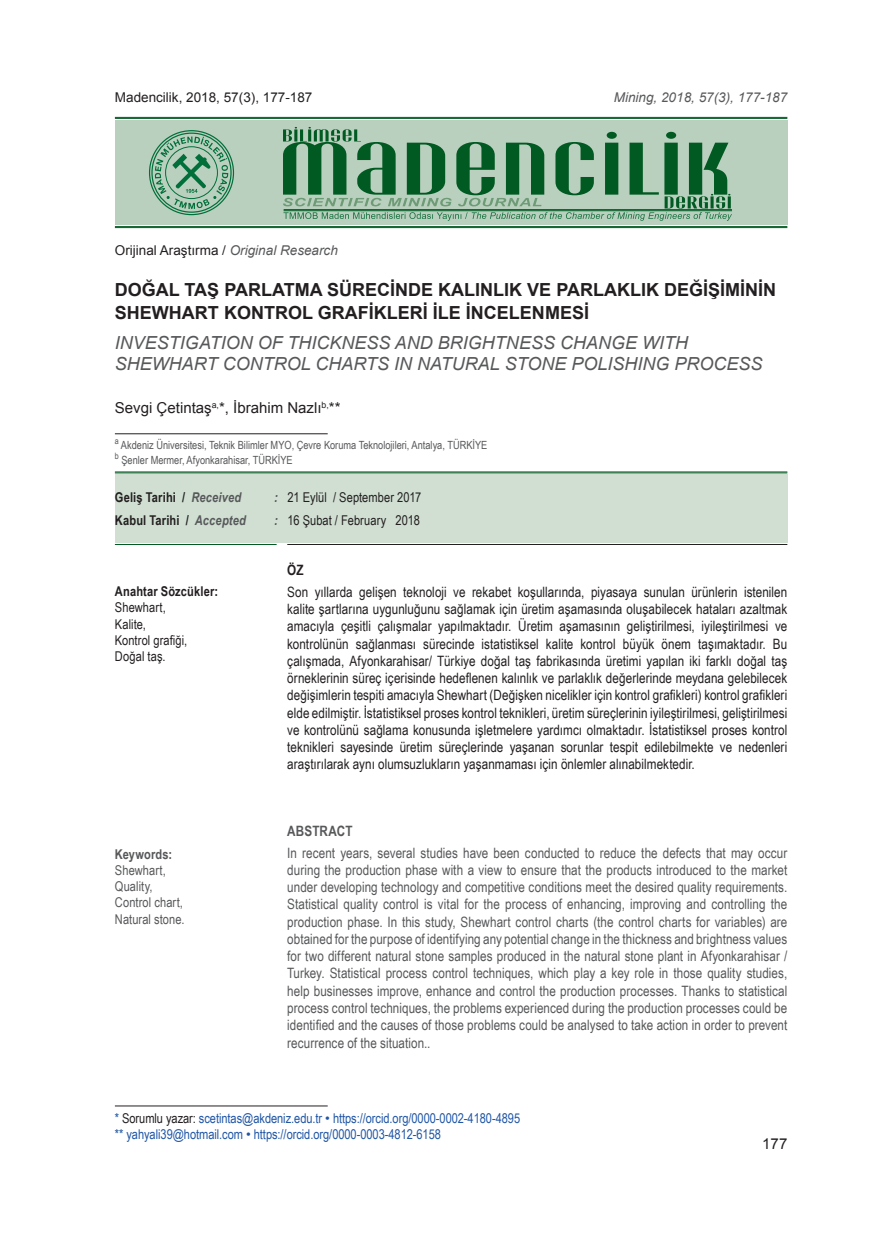
<style>
.page{position:relative;width:881px;height:1234px;background:#fff}
.page>*{position:absolute;margin:0;border:0;box-sizing:border-box;transform-origin:0 0}
.t1{font:italic 18px/21.6px "Arial";color:#57585a}
.t2{font:700 18px/22.5px "Arial";color:#231f20}
.t3{font:15px "Arial";color:#231f20}
.t4{font:14.25px/17.2px "Arial Narrow";letter-spacing:.005em;color:#231f20;text-align:justify}
.t5{font:14.25px/17.2px "Arial Narrow";letter-spacing:.005em;color:#57585a;text-align:justify}
.t6{font:700 14.25px "Arial Narrow";letter-spacing:.005em;color:#57585a}
.t7{font:700 14.25px "Arial Narrow";color:#231f20}
.t8{font:13.5px/16.2px "Arial Narrow";letter-spacing:-.005em;color:#2056a6}
.t9{font:13.5px/16.2px "Arial Narrow";letter-spacing:.005em;color:#231f20}
.t10{font:13.5px "Arial";color:#231f20}
.t11{font:700 13.5px "Arial Narrow";letter-spacing:.01em;color:#231f20}
.t12{font:13.5px/16.2px "Arial Narrow";letter-spacing:.005em;color:#57585a}
.t13{font:italic 13.5px "Arial";color:#57585a}
.t14{font:700 13.5px "Arial Narrow";letter-spacing:.01em;color:#57585a}
.t15{font:11.25px/15px "Arial Narrow";color:#57585a}
.s1{font-style:italic;color:#57585a}
.s2{font-weight:700;font-style:italic;color:#57585a}
.s3{color:#231f20}
.s4{font-family:"Arial"}
</style>
<div class="page">
<hr style="left:115px;top:433px;width:212px;height:1px;background:#231f20">
<div style="left:115px;top:474px;width:672px;height:68px;background:#d0dfd2"></div>
<div style="left:115px;top:120px;width:672px;height:105px;background:#bad0be"></div>
<svg style="left:149px;top:130px;width:85px;height:85px"></svg>
<hr style="left:115px;top:117px;width:672px;height:1px;background:#005a22">
<hr style="left:115px;top:118px;width:672px;height:1px;background:#005a22">
<hr style="left:115px;top:471px;width:672px;height:1px;background:#005a22">
<hr style="left:115px;top:472px;width:672px;height:1px;background:#005a22">
<hr style="left:115px;top:226px;width:672px;height:1px;background:#005a22">
<hr style="left:115px;top:227px;width:672px;height:1px;background:#005a22">
<hr style="left:115px;top:544px;width:161px;height:1px;background:#005a22">
<hr style="left:287px;top:544px;width:500px;height:1px;background:#231f20">
<svg style="left:283px;top:127px;width:448px;height:94px"></svg>
<hr style="left:115px;top:1105px;width:212px;height:1px;background:#231f20">
<p class="t10" style="left:115px;top:89px;width:199px">Madencilik, 2018, 57(3), 177-187</p>
<p class="t13" style="left:613px;top:89px;width:175px">Mining, 2018, 57(3), 177-187</p>
<p class="t10" style="left:115px;top:241px;width:224px">Orijinal Araştırma / <span class="s1">Original Research</span></p>
<p class="t2" style="left:115px;top:279px;width:662px">DOĞAL TAŞ PARLATMA SÜRECİNDE KALINLIK VE PARLAKLIK DEĞİŞİMİNİN<br>SHEWHART KONTROL GRAFİKLERİ İLE İNCELENMESİ</p>
<p class="t1" style="left:115px;top:332px;width:649px">INVESTIGATION OF THICKNESS AND BRIGHTNESS CHANGE WITH<br>SHEWHART CONTROL CHARTS IN NATURAL STONE POLISHING PROCESS</p>
<p class="t3" style="left:115px;top:397px;width:227px">Sevgi Çetintaş<sup>a,</sup>*, İbrahim Nazlı<sup>b,</sup>**</p>
<p class="t15" style="left:115px;top:437px;width:374px"><sup>a</sup> Akdeniz Üniversitesi, Teknik Bilimler MYO, Çevre Koruma Teknolojileri, Antalya, TÜRKİYE <sup>b</sup> Şenler Mermer, Afyonkarahisar, TÜRKİYE</p>
<p class="t11" style="left:115px;top:487px;width:128px">Geliş Tarihi / <span class="s1">Received</span></p>
<p class="t9" style="left:274px;top:488px;width:148px"><span class="s2">:</span> 21 Eylül / September 2017</p>
<p class="t11" style="left:115px;top:509px;width:132px">Kabul Tarihi / <span class="s1">Accepted</span></p>
<p class="t9" style="left:274px;top:511px;width:147px"><span class="s2">:</span> 16 Şubat / February 2018</p>
<p class="t11" style="left:115px;top:581px;width:105px">Anahtar Sözcükler:</p>
<p class="t9" style="left:115px;top:599px;width:74px">Shewhart,<br>Kalite,<br>Kontrol grafiği,<br>Doğal taş.</p>
<p class="t14" style="left:115px;top:843px;width:59px">Keywords:</p>
<p class="t12" style="left:115px;top:861px;width:71px">Shewhart,<br>Quality,<br>Control chart,<br>Natural stone.</p>
<p class="t7" style="left:287px;top:559px;width:18px">ÖZ</p>
<p class="t4" style="left:287px;top:582px;width:501px">Son yıllarda gelişen teknoloji ve rekabet koşullarında, piyasaya sunulan ürünlerin istenilen kalite şartlarına uygunluğunu sağlamak için üretim aşamasında oluşabilecek hataları azaltmak amacıyla çeşitli çalışmalar yapılmaktadır. Üretim aşamasının geliştirilmesi, iyileştirilmesi ve kontrolünün sağlanması sürecinde istatistiksel kalite kontrol büyük önem taşımaktadır. Bu çalışmada, Afyonkarahisar/ Türkiye doğal taş fabrikasında üretimi yapılan iki farklı doğal taş örneklerinin süreç içerisinde hedeflenen kalınlık ve parlaklık değerlerinde meydana gelebilecek değişimlerin tespiti amacıyla Shewhart (Değişken nicelikler için kontrol grafikleri) kontrol grafikleri elde edilmiştir. İstatistiksel proses kontrol teknikleri, üretim süreçlerinin iyileştirilmesi, geliştirilmesi ve kontrolünü sağlama konusunda işletmelere yardımcı olmaktadır. İstatistiksel proses kontrol teknikleri sayesinde üretim süreçlerinde yaşanan sorunlar tespit edilebilmekte ve nedenleri araştırılarak aynı olumsuzlukların yaşanmaması için önlemler alınabilmektedir.</p>
<p class="t6" style="left:287px;top:820px;width:67px">ABSTRACT</p>
<p class="t5" style="left:287px;top:843px;width:501px">In recent years, several studies have been conducted to reduce the defects that may occur during the production phase with a view to ensure that the products introduced to the market under developing technology and competitive conditions meet the desired quality requirements.<br>Statistical quality control is vital for the process of enhancing, improving and controlling the production phase. In this study, Shewhart control charts (the control charts for variables) are obtained for the purpose of identifying any potential change in the thickness and brightness values for two different natural stone samples produced in the natural stone plant in Afyonkarahisar / Turkey. Statistical process control techniques, which play a key role in those quality studies, help businesses improve, enhance and control the production processes. Thanks to statistical process control techniques, the problems experienced during the production processes could be identified and the causes of those problems could be analysed to take action in order to prevent recurrence of the situation..</p>
<p class="t8" style="left:115px;top:1108px;width:406px">* <span class="s3">Sorumlu yazar:</span> scetintas@akdeniz.edu.tr <span class="s4">•</span> https://orcid.org/0000-0002-4180-4895 ** yahyali39@hotmail.com <span class="s4">•</span> https://orcid.org/0000-0003-4812-6158</p>
<p class="t3" style="left:762px;top:1133px;width:27px">177</p>
</div>
